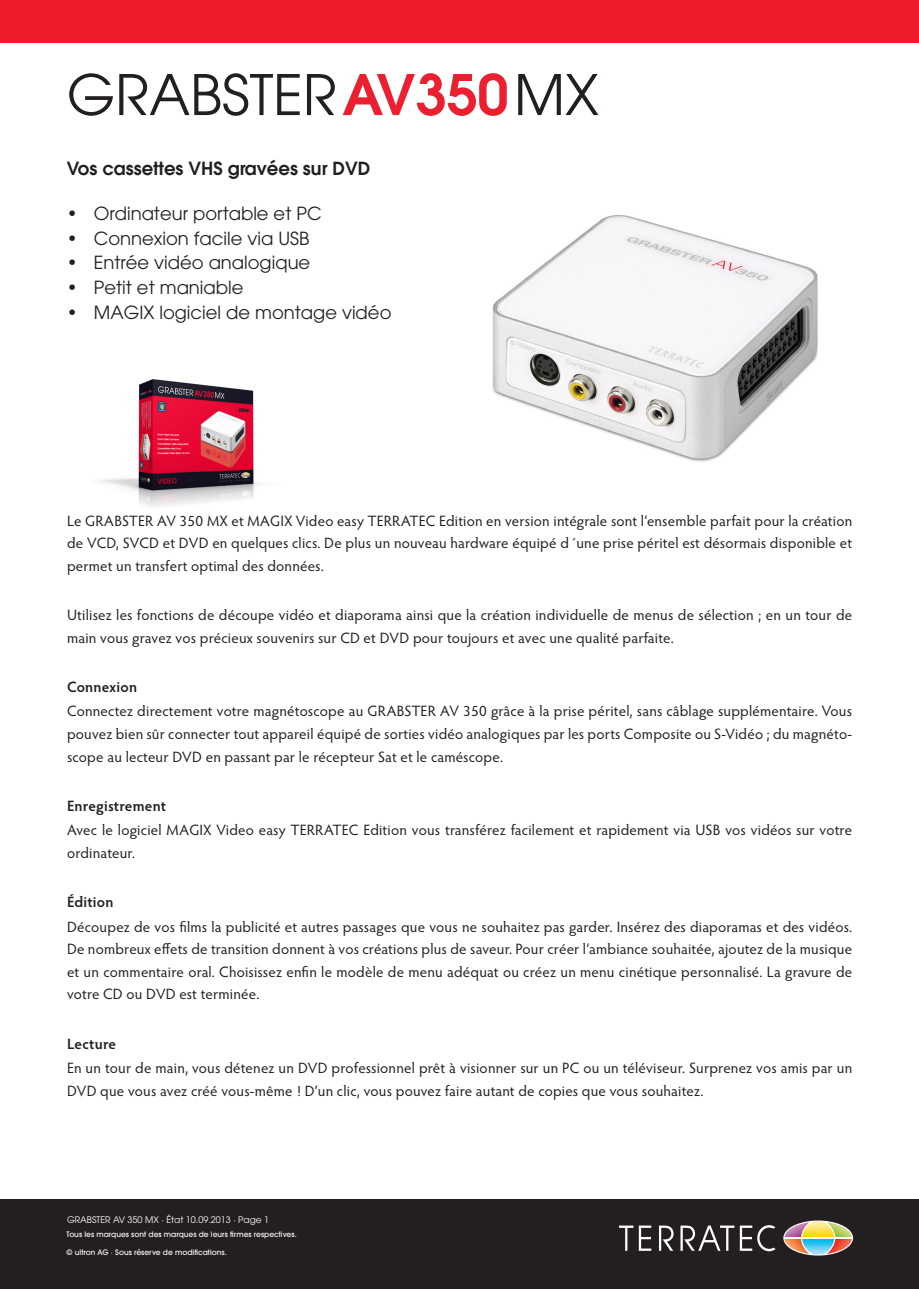
<style>
.page{position:relative;width:919px;height:1289px;background:#fff}
.page>*{position:absolute;margin:0;border:0;box-sizing:border-box;transform-origin:0 0}
.t1{font:55.5px "ITC Avant Garde Pro";color:#231f20}
.t2{font:18px "ITC Avant Garde Pro";color:#231f20}
.t3{font:600 18px "ITC Avant Garde Pro";color:#231f20}
.Texte_Aufzählung{font:15px/22.5px "Hypatia Sans Pro";letter-spacing:.015em;color:#231f20;text-align:justify}
.Texte_Aufzählung-2{font:600 15px "Hypatia Sans Pro";letter-spacing:.015em;color:#231f20}
.t4{font:9px "ITC Avant Garde Pro";color:#fff}
.t5{font:500 7.5px "ITC Avant Garde Pro";color:#fff}
.s1{font-weight:600;color:#eb1f2f}
</style>
<div class="page">
<div style="left:0;top:1199px;width:918px;height:89px;background:#231f20"></div>
<div style="left:0;top:0;width:918px;height:43px;background:#ee1b2d"></div>
<svg style="left:619px;top:1225px;width:32px;height:25px"></svg>
<svg style="left:659px;top:1225px;width:14px;height:25px"></svg>
<svg style="left:680px;top:1225px;width:95px;height:26px"></svg>
<svg style="left:783px;top:1220px;width:70px;height:35px"></svg>
<img style="left:100px;top:379px;width:160px;height:128px">
<img style="left:492px;top:215px;width:326px;height:247px">
<p class="t1" style="left:67px;top:60px;width:533px">GRABSTER<span class="s1">AV350</span>MX</p>
<p class="t3" style="left:67px;top:157px;width:305px">Vos cassettes VHS gravées sur DVD</p>
<p class="t2" style="left:67px;top:202px;width:256px">• Ordinateur portable et PC</p>
<p class="t2" style="left:67px;top:227px;width:244px">• Connexion facile via USB</p>
<p class="t2" style="left:67px;top:252px;width:245px">• Entrée vidéo analogique</p>
<p class="t2" style="left:67px;top:276px;width:178px">• Petit et maniable</p>
<p class="t2" style="left:67px;top:301px;width:326px">• MAGIX logiciel de montage vidéo</p>
<p class="Texte_Aufzählung" style="left:67px;top:509px;width:786px">Le GRABSTER AV 350 MX et MAGIX Video easy TERRATEC Edition en version intégrale sont l‘ensemble parfait pour la création de VCD, SVCD et DVD en quelques clics. De plus un nouveau hardware équipé d´une prise péritel est désormais disponible et permet un transfert optimal des données.</p>
<p class="Texte_Aufzählung" style="left:67px;top:603px;width:786px">Utilisez les fonctions de découpe vidéo et diaporama ainsi que la création individuelle de menus de sélection ; en un tour de main vous gravez vos précieux souvenirs sur CD et DVD pour toujours et avec une qualité parfaite.</p>
<p class="Texte_Aufzählung-2" style="left:67px;top:676px;width:72px">Connexion</p>
<p class="Texte_Aufzählung" style="left:67px;top:699px;width:786px">Connectez directement votre magnétoscope au GRABSTER AV 350 grâce à la prise péritel, sans câblage supplémentaire. Vous pouvez bien sûr connecter tout appareil équipé de sorties vidéo analogiques par les ports Composite ou S-Vidéo ; du magnéto&shy;scope au lecteur DVD en passant par le récepteur Sat et le caméscope.</p>
<p class="Texte_Aufzählung-2" style="left:67px;top:795px;width:101px">Enregistrement</p>
<p class="Texte_Aufzählung" style="left:67px;top:818px;width:786px">Avec le logiciel MAGIX Video easy TERRATEC Edition vous transférez facilement et rapidement via USB vos vidéos sur votre ordinateur.</p>
<p class="Texte_Aufzählung-2" style="left:67px;top:891px;width:48px">Édition</p>
<p class="Texte_Aufzählung" style="left:67px;top:915px;width:786px">Découpez de vos films la publicité et autres passages que vous ne souhaitez pas garder. Insérez des diaporamas et des vidéos.<br>De nombreux effets de transition donnent à vos créations plus de saveur. Pour créer l‘ambiance souhaitée, ajoutez de la musique et un commentaire oral. Choisissez enfin le modèle de menu adéquat ou créez un menu cinétique personnalisé. La gravure de votre CD ou DVD est terminée.</p>
<p class="Texte_Aufzählung-2" style="left:67px;top:1033px;width:51px">Lecture</p>
<p class="Texte_Aufzählung" style="left:67px;top:1056px;width:786px">En un tour de main, vous détenez un DVD professionnel prêt à visionner sur un PC ou un téléviseur. Surprenez vos amis par un<br>DVD que vous avez créé vous-même ! D‘un clic, vous pouvez faire autant de copies que vous souhaitez.</p>
<p class="t4" style="left:67px;top:1213px;width:204px">GRABSTER AV 350 MX · État 10.09.2013 · Page 1</p>
<p class="t5" style="left:67px;top:1229px;width:232px">Tous les marques sont des marques de leurs firmes respectives.</p>
<p class="t5" style="left:67px;top:1247px;width:162px">© ultron AG · Sous réserve de modifications.</p>
</div>
